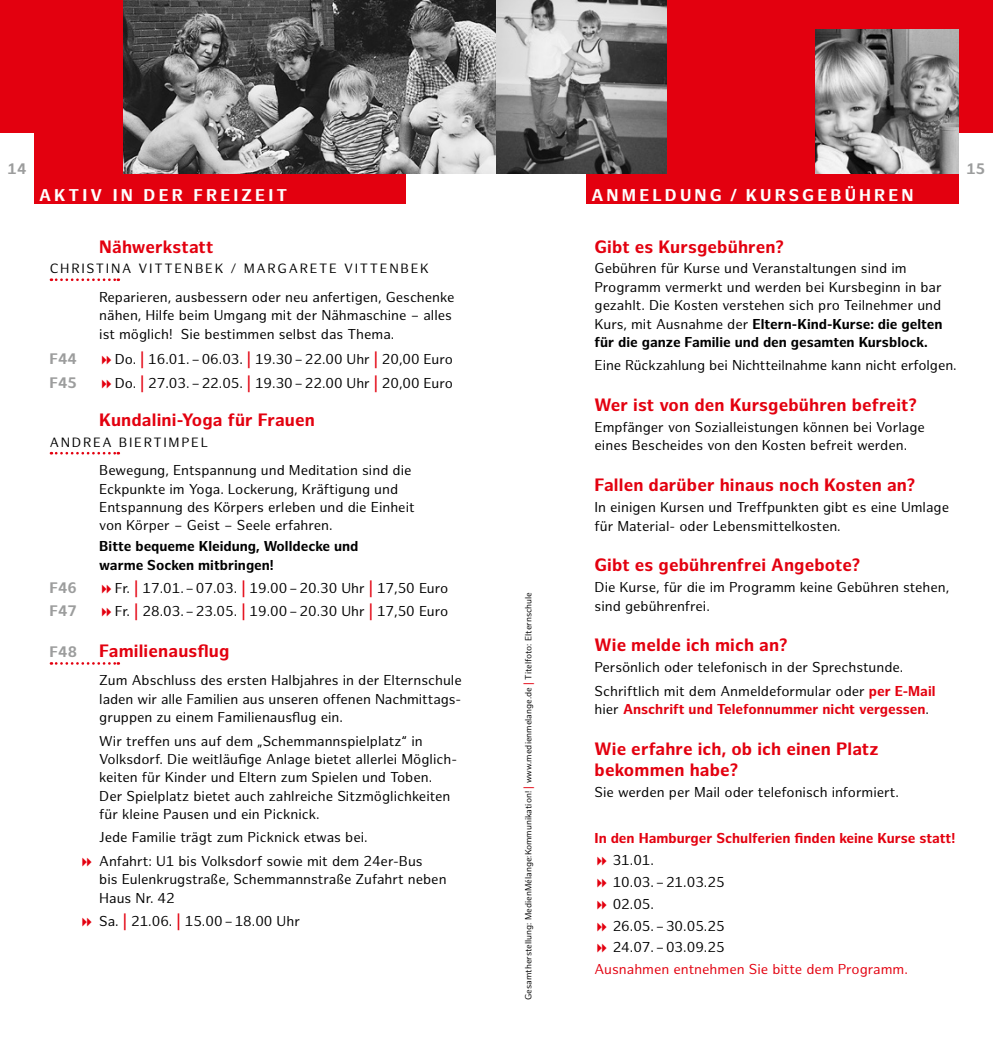
<style>
.page{position:relative;width:993px;height:1042px;background:#fff}
.page>*{position:absolute;margin:0;border:0;box-sizing:border-box;transform-origin:0 0}
.t1{font:700 17.5px/21px "Hamburg Sans";letter-spacing:.01em;color:#e3000f}
.t2{font:700 16.62px "Hamburg Sans";letter-spacing:.19em;color:#fff}
.t3{font:700 14.88px "Hamburg Sans";color:#9c9d9d}
.t4{font:14px/18.4px "Hamburg Sans";color:#000}
.t5{font:700 14px "Hamburg Sans";color:#e3000f}
.t6{font:700 14px/18.4px "Hamburg Sans";color:#000}
.t7{font:14px "Hamburg Sans";color:#e3000f}
.t8{font:13.12px "Hamburg Sans";letter-spacing:.13em;color:#000}
.t9{font:8.75px "Hamburg Sans";color:#000}
.s1{font-weight:700}
.s2{font-weight:700;color:#e3000f}
.s3{font-weight:400;color:#000}
</style>
<div class="page">
<div style="left:0;top:0;width:992px;height:203px;background:#e3000f"></div>
<div style="left:406px;top:174px;width:180px;height:32px;background:#fff"></div>
<img style="left:124px;top:0;width:541px;height:174px">
<div style="left:0;top:133px;width:34px;height:73px;background:#fff"></div>
<div style="left:958px;top:133px;width:34px;height:73px;background:#fff"></div>
<svg style="left:51px;top:278px;width:68px;height:3px"></svg>
<svg style="left:51px;top:452px;width:68px;height:2px"></svg>
<svg style="left:51px;top:662px;width:68px;height:3px"></svg>
<img style="left:815px;top:30px;width:143px;height:144px">
<p class="t3" style="left:8px;top:160px;width:20px">14</p>
<p class="t3" style="left:966px;top:160px;width:20px">15</p>
<p class="t2" style="left:39px;top:185px;width:250px">AKTIV IN DER FREIZEIT</p>
<p class="t2" style="left:591px;top:185px;width:323px">ANMELDUNG / KURSGEBÜHREN</p>
<p class="t1" style="left:594px;top:237px;width:191px">Gibt es Kursgebühren?</p>
<p class="t4" style="left:594px;top:260px;width:349px">Gebühren für Kurse und Veranstaltungen sind im Programm vermerkt und werden bei Kursbeginn in bar gezahlt. Die Kosten verstehen sich pro Teilnehmer und Kurs, mit Ausnahme der <span class="s1">Eltern-Kind-Kurse: die gelten für die ganze Familie und den gesamten Kursblock.</span></p>
<p class="t4" style="left:594px;top:357px;width:363px">Eine Rückzahlung bei Nichtteilnahme kann nicht erfolgen.</p>
<p class="t1" style="left:594px;top:395px;width:324px">Wer ist von den Kursgebühren befreit?</p>
<p class="t4" style="left:594px;top:418px;width:332px">Empfänger von Sozialleistungen können bei Vorlage eines Bescheides von den Kosten befreit werden.</p>
<p class="t1" style="left:594px;top:475px;width:322px">Fallen darüber hinaus noch Kosten an?</p>
<p class="t4" style="left:594px;top:498px;width:356px">In einigen Kursen und Treffpunkten gibt es eine Umlage für Material- oder Lebensmittelkosten.</p>
<p class="t1" style="left:594px;top:555px;width:267px">Gibt es gebührenfrei Angebote?</p>
<p class="t4" style="left:594px;top:579px;width:356px">Die Kurse, für die im Programm keine Gebühren stehen, sind gebührenfrei.</p>
<p class="t1" style="left:594px;top:635px;width:194px">Wie melde ich mich an?</p>
<p class="t4" style="left:594px;top:656px;width:342px;line-height:23.3px">Persönlich oder telefonisch in der Sprechstunde.<br>Schriftlich mit dem Anmeldeformular oder <span class="s2">per E-Mail</span></p>
<p class="t5" style="left:594px;top:701px;width:336px"><span class="s3">hier</span> Anschrift und Telefonnummer nicht vergessen<span class="s3">.</span></p>
<p class="t1" style="left:594px;top:739px;width:285px">Wie erfahre ich, ob ich einen Platz bekommen habe?</p>
<p class="t4" style="left:594px;top:783px;width:306px">Sie werden per Mail oder telefonisch informiert.</p>
<p class="t5" style="left:594px;top:830px;width:362px">In den Hamburger Schulferien finden keine Kurse statt!</p>
<p class="t4" style="left:612px;top:850px;width:113px;line-height:21.7px">31.01.<br>10.03.–21.03.25<br>02.05.<br>26.05.–30.05.25<br>24.07.–03.09.25</p>
<p class="t7" style="left:594px;top:961px;width:315px">Ausnahmen entnehmen Sie bitte dem Programm.</p>
<p class="t1" style="left:99px;top:237px;width:116px">Nähwerkstatt</p>
<p class="t8" style="left:50px;top:261px;width:380px">CHRISTINA VITTENBEK / MARGARETE VITTENBEK</p>
<p class="t4" style="left:99px;top:288px;width:356px">Reparieren, ausbessern oder neu anfertigen, Geschenke nähen, Hilfe beim Umgang mit der Nähmaschine – alles ist möglich! Sie bestimmen selbst das Thema.</p>
<p class="t3" style="left:50px;top:350px;width:29px">F44</p>
<p class="t4" style="left:115px;top:351px;width:339px">Do. <span class="s2">|</span> 16.01.–06.03. <span class="s2">|</span> 19.30–22.00 Uhr <span class="s2">|</span> 20,00 Euro</p>
<p class="t3" style="left:50px;top:374px;width:29px">F45</p>
<p class="t4" style="left:115px;top:374px;width:339px">Do. <span class="s2">|</span> 27.03.–22.05. <span class="s2">|</span> 19.30–22.00 Uhr <span class="s2">|</span> 20,00 Euro</p>
<p class="t1" style="left:99px;top:410px;width:217px">Kundalini-Yoga für Frauen</p>
<p class="t8" style="left:50px;top:435px;width:160px">ANDREA BIERTIMPEL</p>
<p class="t4" style="left:99px;top:462px;width:317px">Bewegung, Entspannung und Meditation sind die Eckpunkte im Yoga. Lockerung, Kräftigung und Entspannung des Körpers erleben und die Einheit von Körper – Geist – Seele erfahren.</p>
<p class="t6" style="left:99px;top:537px;width:260px">Bitte bequeme Kleidung, Wolldecke und warme Socken mitbringen!</p>
<p class="t3" style="left:50px;top:579px;width:29px">F46</p>
<p class="t4" style="left:115px;top:579px;width:335px">Fr. <span class="s2">|</span> 17.01.–07.03. <span class="s2">|</span> 19.00–20.30 Uhr <span class="s2">|</span> 17,50 Euro</p>
<p class="t3" style="left:50px;top:602px;width:29px">F47</p>
<p class="t4" style="left:115px;top:603px;width:335px">Fr. <span class="s2">|</span> 28.03.–23.05. <span class="s2">|</span> 19.00–20.30 Uhr <span class="s2">|</span> 17,50 Euro</p>
<p class="t3" style="left:50px;top:643px;width:29px">F48</p>
<p class="t1" style="left:99px;top:641px;width:131px">Familienausflug</p>
<p class="t4" style="left:99px;top:672px;width:364px;text-align:justify">Zum Abschluss des ersten Halbjahres in der Elternschule laden wir alle Familien aus unseren offenen Nachmittags&shy;gruppen zu einem Familienausflug ein.</p>
<p class="t4" style="left:99px;top:732px;width:359px">Wir treffen uns auf dem „Schemmannspielplatz“ in Volksdorf. Die weitläufige Anlage bietet allerlei Möglich&shy;keiten für Kinder und Eltern zum Spielen und Toben.<br>Der Spielplatz bietet auch zahlreiche Sitzmöglichkeiten für kleine Pausen und ein Picknick.</p>
<p class="t4" style="left:99px;top:826px;width:325px;line-height:23.3px">Jede Familie trägt zum Picknick etwas bei.<br>Anfahrt: U1 bis Volksdorf sowie mit dem 24er-Bus</p>
<p class="t4" style="left:99px;top:870px;width:349px">bis Eulenkrugstraße, Schemmannstraße Zufahrt neben<br>Haus Nr. 42</p>
<p class="t4" style="left:99px;top:912px;width:202px">Sa. <span class="s2">|</span> 21.06. <span class="s2">|</span> 15.00–18.00 Uhr</p>
<p class="t9" style="left:523px;top:1000px;width:409px;rotate:-90deg">Gesamtherstellung: MedienMélange:Kommunikation! <span class="s2">|</span> www.medienmelange.de <span class="s2">|</span> Titelfoto: Elternschule</p>
</div>
